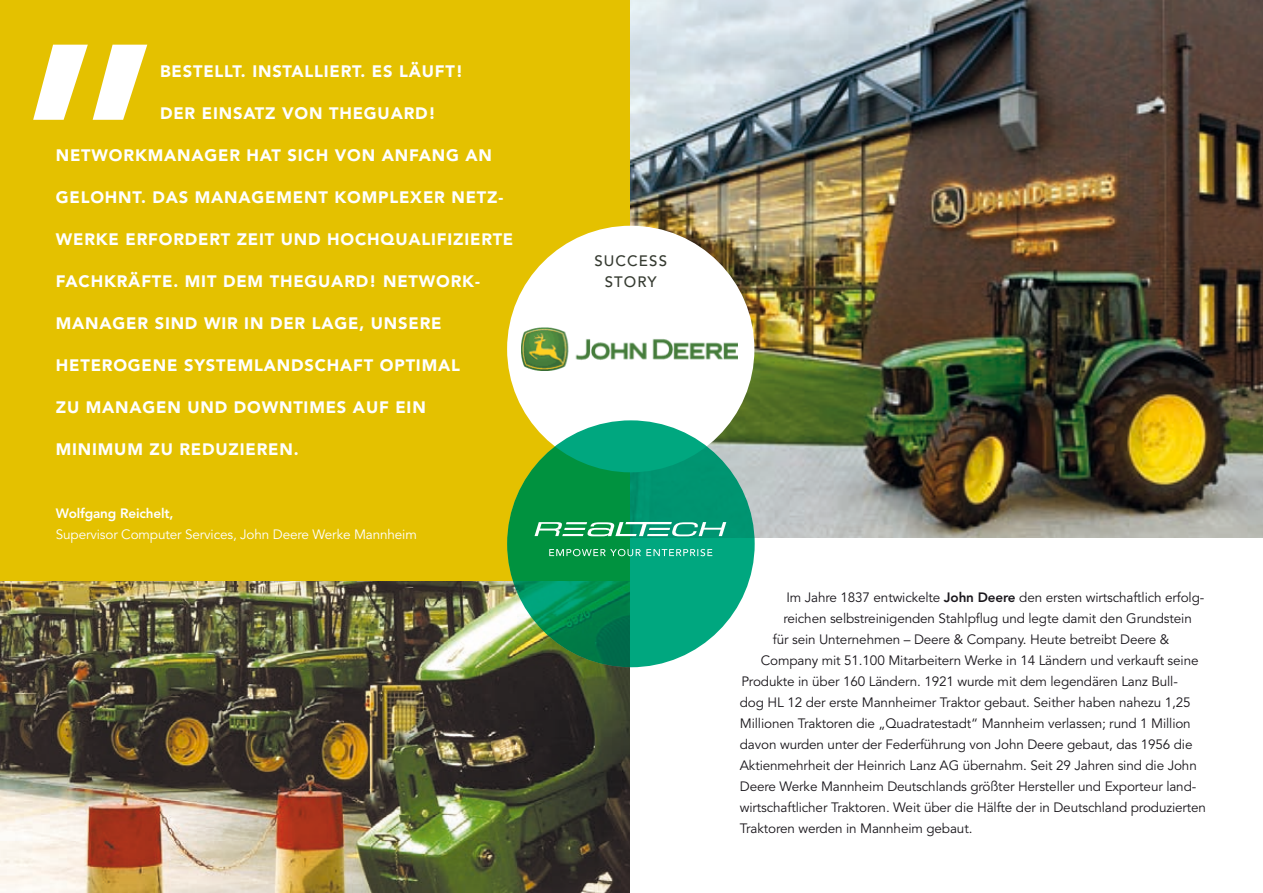
<style>
.page{position:relative;width:1263px;height:893px;background:#fff}
.page>*{position:absolute;margin:0;border:0;box-sizing:border-box;transform-origin:0 0}
.headline_abschnitt{font:900 16.5px "Avenir LT Std";letter-spacing:.05em;color:#fff}
.t1{font:500 15px/21px "Avenir LT Std";letter-spacing:.075em;color:#363b31;text-align:center}
.copy{font:13.5px "Avenir LT Std";letter-spacing:-.01em;color:#1a171c}
.copy-2{font:13.5px "Avenir LT Std";letter-spacing:-.01em;color:#fff}
.copy-3{font:800 13.5px "Avenir LT Std";letter-spacing:-.01em;color:#fff}
.s1{font-weight:800}
</style>
<div class="page">
<img style="left:0;top:581px;width:630px;height:312px">
<div style="left:0;top:0;width:630px;height:581px;background:#e4c100"></div>
<img style="left:630px;top:0;width:633px;height:538px">
<svg style="left:33px;top:45px;width:114px;height:75px"></svg>
<div style="left:507px;top:226px;width:247px;height:246px;background:#fff;border-radius:50%"></div>
<svg style="left:507px;top:420px;width:248px;height:247px;background:#019965"></svg>
<img style="left:521px;top:327px;width:216px;height:44px">
<svg style="left:549px;top:549px;width:163px;height:7px"></svg>
<svg style="left:534px;top:522px;width:192px;height:14px;background:#60bb97"></svg>
<p class="headline_abschnitt" style="left:160px;top:61px;width:305px">BESTELLT. INSTALLIERT. ES LÄUFT!</p>
<p class="headline_abschnitt" style="left:160px;top:103px;width:277px">DER EINSATZ VON THEGUARD!</p>
<p class="headline_abschnitt" style="left:56px;top:145px;width:438px">NETWORKMANAGER HAT SICH VON ANFANG AN</p>
<p class="headline_abschnitt" style="left:56px;top:187px;width:449px">GELOHNT. DAS MANAGEMENT KOMPLEXER NETZ-</p>
<p class="headline_abschnitt" style="left:56px;top:229px;width:459px">WERKE ERFORDERT ZEIT UND HOCHQUALIFIZIERTE</p>
<p class="headline_abschnitt" style="left:56px;top:271px;width:426px">FACHKRÄFTE. MIT DEM THEGUARD! NETWORK-</p>
<p class="headline_abschnitt" style="left:56px;top:313px;width:387px">MANAGER SIND WIR IN DER LAGE, UNSERE</p>
<p class="headline_abschnitt" style="left:56px;top:355px;width:406px">HETEROGENE SYSTEMLANDSCHAFT OPTIMAL</p>
<p class="headline_abschnitt" style="left:56px;top:397px;width:371px">ZU MANAGEN UND DOWNTIMES AUF EIN</p>
<p class="headline_abschnitt" style="left:56px;top:439px;width:244px">MINIMUM ZU REDUZIEREN.</p>
<p class="copy-3" style="left:56px;top:505px;width:119px">Wolfgang Reichelt,</p>
<p class="copy-2" style="left:56px;top:526px;width:363px">Supervisor Computer Services, John Deere Werke Mannheim</p>
<p class="t1" style="left:594px;top:251px;width:74px">SUCCESS<br>STORY</p>
<p class="copy" style="left:786px;top:589px;width:419px">Im Jahre 1837 entwickelte <span class="s1">John Deere</span> den ersten wirtschaftlich erfolg-</p>
<p class="copy" style="left:783px;top:610px;width:410px">reichen selbstreinigenden Stahlpflug und legte damit den Grundstein</p>
<p class="copy" style="left:773px;top:631px;width:398px">für sein Unternehmen – Deere &amp; Company. Heute betreibt Deere &amp;</p>
<p class="copy" style="left:761px;top:652px;width:439px">Company mit 51.100 Mitarbeitern Werke in 14 Ländern und verkauft seine</p>
<p class="copy" style="left:741px;top:673px;width:438px">Produkte in über 160 Ländern. 1921 wurde mit dem legendären Lanz Bull-</p>
<p class="copy" style="left:740px;top:694px;width:452px">dog HL 12 der erste Mannheimer Traktor gebaut. Seither haben nahezu 1,25</p>
<p class="copy" style="left:740px;top:715px;width:452px">Millionen Traktoren die „Quadratestadt“ Mannheim verlassen; rund 1 Million</p>
<p class="copy" style="left:740px;top:736px;width:454px">davon wurden unter der Federführung von John Deere gebaut, das 1956 die</p>
<p class="copy" style="left:740px;top:757px;width:458px">Aktienmehrheit der Heinrich Lanz AG übernahm. Seit 29 Jahren sind die John</p>
<p class="copy" style="left:740px;top:778px;width:458px">Deere Werke Mannheim Deutschlands größter Hersteller und Exporteur land-</p>
<p class="copy" style="left:740px;top:799px;width:468px">wirtschaftlicher Traktoren. Weit über die Hälfte der in Deutschland produzierten</p>
<p class="copy" style="left:740px;top:820px;width:234px">Traktoren werden in Mannheim gebaut.</p>
</div>
